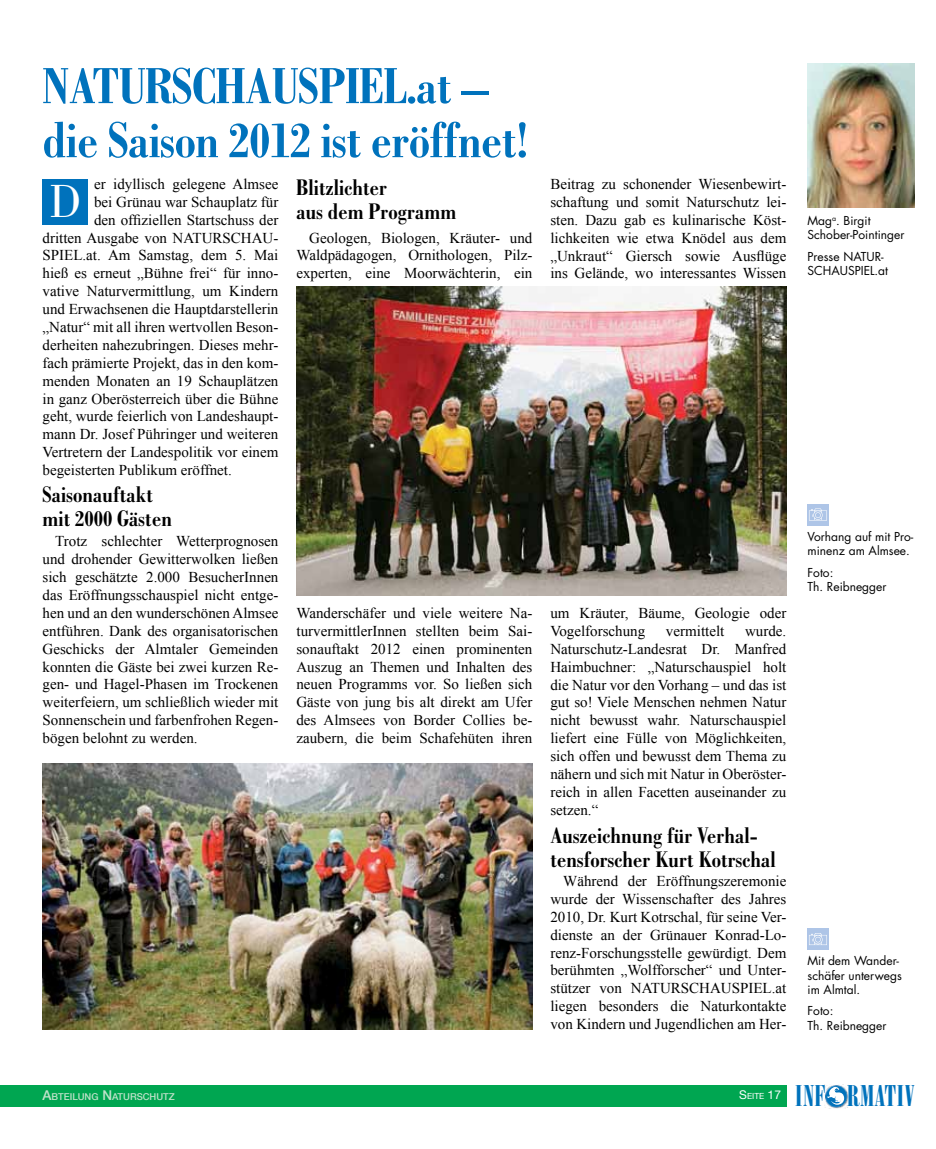
<style>
.page{position:relative;width:936px;height:1149px;background:#fff}
.page>*{position:absolute;margin:0;border:0;box-sizing:border-box;transform-origin:0 0}
.t1{font:700 condensed 54px/54px "Bodoni";letter-spacing:-.01em;color:#0072bc}
.t2{font:48px "Bodoni";color:#fff}
.t3{font:28.95px "Bodoni Poster Compressed";letter-spacing:.01em;color:#0072bc}
.t4{font:700 condensed 24px/24px "Bodoni";color:#000}
.t5{font:15px/17.9px "Times New Roman";color:#000;text-align:justify}
.t6{font:12px/14.4px "Futura";color:#000}
.t7{font:500 9.45px "Helvetica Neue";color:#c0e2ca}
.t8{font:8.4px "Helvetica Neue";color:#fff}
.s1{font-size:13.5px}
.s2{font-size:12px}
</style>
<div class="page">
<div style="left:0;top:1084px;width:786px;height:22px;background:#00a651"></div>
<div style="left:825px;top:1085px;width:24px;height:23px;background:#000;opacity:.3"></div>
<img style="left:824px;top:1084px;width:24px;height:23px">
<svg style="left:827px;top:1086px;width:17px;height:18px"></svg>
<img style="left:807px;top:64px;width:107px;height:143px">
<img style="left:297px;top:287px;width:489px;height:308px">
<div style="left:43px;top:179px;width:45px;height:45px;background:#0072bc"></div>
<div style="left:807px;top:928px;width:21px;height:21px;background:#aec5e7"></div>
<svg style="left:809px;top:933px;width:18px;height:11px"></svg>
<img style="left:43px;top:763px;width:489px;height:266px">
<div style="left:807px;top:504px;width:21px;height:21px;background:#aec5e7"></div>
<svg style="left:809px;top:508px;width:18px;height:12px"></svg>
<h1 class="t1" style="left:43px;top:60px;width:487px">NATURSCHAUSPIEL.at – die Saison 2012 ist eröffnet!</h1>
<h2 class="t2" style="left:49px;top:174px;width:34px">D</h2>
<p class="t5" style="left:94px;top:175px;width:186px">er idyllisch gelegene Almsee</p>
<p class="t5" style="left:94px;top:192px;width:186px">bei Grünau war Schauplatz für</p>
<p class="t5" style="left:94px;top:210px;width:186px">den offiziellen Startschuss der</p>
<p class="t5" style="left:43px;top:228px;width:237px">dritten Ausgabe von NATURSCHAU-</p>
<p class="t5" style="left:43px;top:246px;width:237px">SPIEL.at. Am Samstag, dem 5. Mai</p>
<p class="t5" style="left:43px;top:264px;width:237px">hieß es erneut „Bühne frei“ für inno-</p>
<p class="t5" style="left:43px;top:282px;width:237px">vative Naturvermittlung, um Kindern</p>
<p class="t5" style="left:43px;top:300px;width:237px">und Erwachsenen die Hauptdarstellerin</p>
<p class="t5" style="left:43px;top:318px;width:237px">„Natur“ mit all ihren wertvollen Beson-</p>
<p class="t5" style="left:43px;top:335px;width:237px">derheiten nahezubringen. Dieses mehr-</p>
<p class="t5" style="left:43px;top:353px;width:237px">fach prämierte Projekt, das in den kom-</p>
<p class="t5" style="left:43px;top:371px;width:237px">menden Monaten an 19 Schauplätzen</p>
<p class="t5" style="left:43px;top:389px;width:237px">in ganz Oberösterreich über die Bühne</p>
<p class="t5" style="left:43px;top:407px;width:237px">geht, wurde feierlich von Landeshaupt-</p>
<p class="t5" style="left:43px;top:425px;width:237px">mann Dr. Josef Pühringer und weiteren</p>
<p class="t5" style="left:43px;top:443px;width:237px">Vertretern der Landespolitik vor einem</p>
<p class="t5" style="left:43px;top:460px;width:191px">begeisterten Publikum eröffnet.</p>
<h3 class="t4" style="left:43px;top:482px;width:131px">Saisonauftakt mit 2000 Gästen</h3>
<p class="t5" style="left:43px;top:532px;width:237px;text-indent:13px">Trotz schlechter Wetterprognosen und drohender Gewitterwolken ließen sich geschätzte 2.000 BesucherInnen das Eröffnungsschauspiel nicht entge&shy;hen und an den wunderschönen Almsee entführen. Dank des organisatorischen Geschicks der Almtaler Gemeinden konnten die Gäste bei zwei kurzen Re&shy;gen- und Hagel-Phasen im Trockenen weiterfeiern, um schließlich wieder mit Sonnenschein und farbenfrohen Regen&shy;bögen belohnt zu werden.</p>
<h3 class="t4" style="left:296px;top:176px;width:162px">Blitzlichter<br>aus dem Programm</h3>
<p class="t5" style="left:296px;top:228px;width:237px;text-indent:13px">Geologen, Biologen, Kräuter- und Waldpädagogen, Ornithologen, Pilz&shy;experten, eine Moorwächterin, ein</p>
<p class="t5" style="left:296px;top:603px;width:237px">Wanderschäfer und viele weitere Na&shy;turvermittlerInnen stellten beim Sai&shy;sonauftakt 2012 einen prominenten Auszug an Themen und Inhalten des neuen Programms vor. So ließen sich Gäste von jung bis alt direkt am Ufer des Almsees von Border Collies be&shy;zaubern, die beim Schafehüten ihren</p>
<p class="t5" style="left:550px;top:175px;width:237px">Beitrag zu schonender Wiesenbewirt&shy;schaftung und somit Naturschutz lei&shy;sten. Dazu gab es kulinarische Köst&shy;lichkeiten wie etwa Knödel aus dem „Unkraut“ Giersch sowie Ausflüge ins Gelände, wo interessantes Wissen</p>
<p class="t5" style="left:550px;top:603px;width:237px">um Kräuter, Bäume, Geologie oder<br>Vogelforschung</p>
<p class="t5" style="left:550px;top:621px;width:237px;text-indent:195px">wurde.<br>Naturschutz-Landesrat Dr. Manfred Haimbuchner: „Naturschauspiel holt die Natur vor den Vorhang – und das ist gut so! Viele Menschen nehmen Natur nicht bewusst wahr. Naturschauspiel liefert eine Fülle von Möglichkeiten, sich offen und bewusst dem Thema zu nähern und sich mit Natur in Oberöster&shy;reich in allen Facetten auseinander zu setzen.“</p>
<h3 class="t4" style="left:550px;top:823px;width:227px">Auszeichnung für Verhal&shy;tensforscher Kurt Kotrschal</h3>
<p class="t5" style="left:550px;top:871px;width:237px;text-indent:13px">Während der Eröffnungszeremonie wurde der Wissenschafter des Jahres 2010, Dr. Kurt Kotrschal, für seine Ver&shy;dienste an der Grünauer Konrad-Lo&shy;renz-Forschungsstelle gewürdigt. Dem berühmten „Wolfforscher“ und Unter&shy;stützer von NATURSCHAUSPIEL.at liegen besonders die Naturkontakte von Kindern und Jugendlichen am Her-</p>
<p class="t5" style="left:666px;top:621px;width:60px">vermittelt</p>
<p class="t6" style="left:807px;top:213px;width:98px">Mag<sup>a</sup>. Birgit<br>Schober-Pointinger</p>
<p class="t6" style="left:807px;top:249px;width:82px">Presse NATUR-<br>SCHAUSPIEL.at</p>
<p class="t6" style="left:807px;top:529px;width:107px">Vorhang auf mit Pro&shy;minenz am Almsee.</p>
<p class="t6" style="left:807px;top:564px;width:80px">Foto:<br>Th. Reibnegger</p>
<p class="t6" style="left:807px;top:953px;width:96px">Mit dem Wander&shy;schäfer unterwegs im Almtal.</p>
<p class="t6" style="left:807px;top:1003px;width:80px">Foto:<br>Th. Reibnegger</p>
<p class="t7" style="left:43px;top:1090px;width:134px"><span class="s1">A</span>BTEILUNG <span class="s1">N</span>ATURSCHUTZ</p>
<p class="t8" style="left:739px;top:1090px;width:43px"><span class="s2">S</span>eite <span class="s2">17</span></p>
<h3 class="t3" style="left:794px;top:1078px;width:121px">INF RMATIV</h3>
</div>
